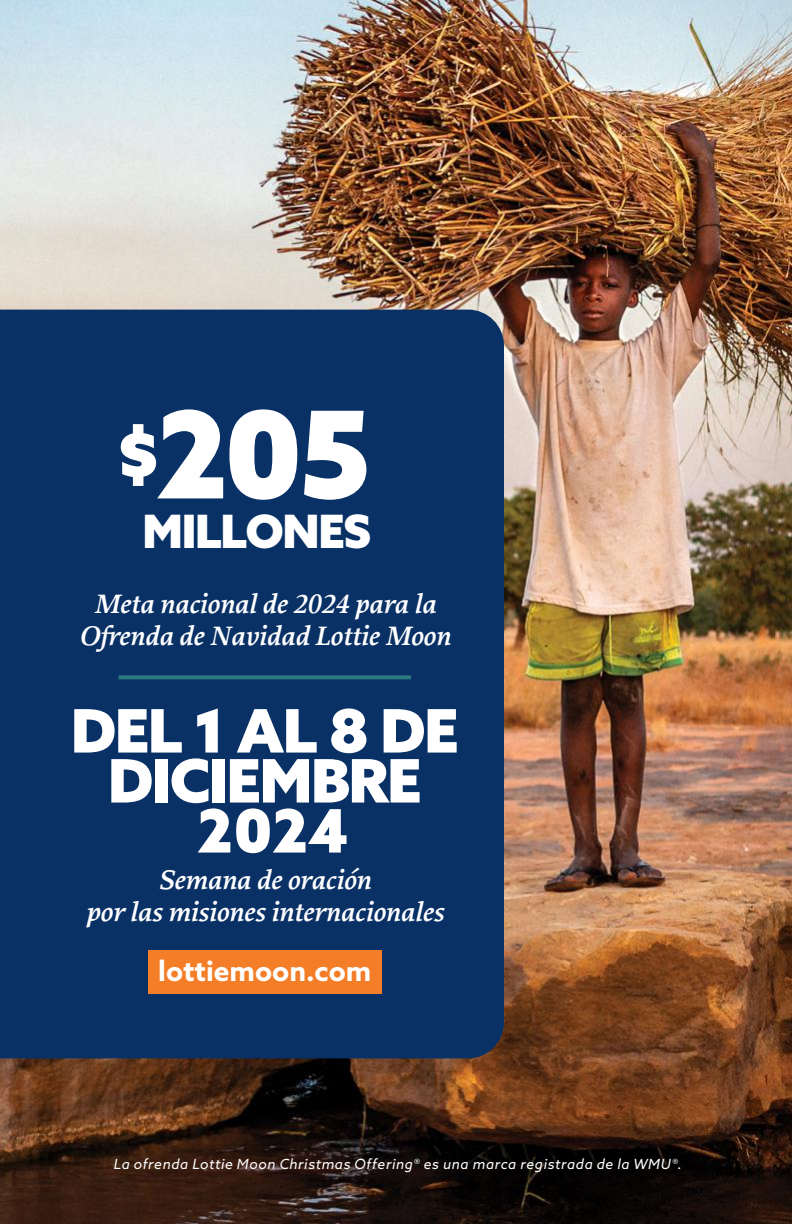
<style>
.page{position:relative;width:792px;height:1224px;background:#fff}
.page>*{position:absolute;margin:0;border:0;box-sizing:border-box;transform-origin:0 0}
.t1{font:900 121px "Azo Sans";color:#fff}
.t2{font:900 60px/50px "Azo Sans";letter-spacing:-.025em;color:#fff;text-align:center}
.t3{font:900 46px "Azo Sans";letter-spacing:-.03em;color:#fff}
.t4{font:italic 600 28px/32px "Proforma";color:#fff;text-align:center}
.t5{font:700 28px "Azo Sans";color:#fff}
.t6{font:italic 14px "Azo Sans";letter-spacing:.04em;color:#fff}
.s1{font-size:70.6px}
</style>
<div class="page">
<img style="left:0;top:0;width:792px;height:1224px">
<div style="left:0;top:310px;width:504px;height:748px;background:#093166"></div>
<div style="left:148px;top:950px;width:233px;height:44px;background:#f47e28"></div>
<svg style="left:119px;top:675px;width:292px;height:4px"></svg>
<h1 class="t1" style="left:116px;top:374px;width:256px"><span class="s1">$</span>205</h1>
<h3 class="t3" style="left:143px;top:501px;width:230px">MILLONES</h3>
<p class="t4" style="left:79px;top:587px;width:373px">Meta nacional de 2024 para la<br>Ofrenda de Navidad Lottie Moon</p>
<h2 class="t2" style="left:71px;top:705px;width:389px">DEL 1 AL 8 DE<br>DICIEMBRE<br>2024</h2>
<p class="t4" style="left:86px;top:863px;width:360px">Semana de oración<br>por las misiones internacionales</p>
<p class="t5" style="left:158px;top:953px;width:215px">lottiemoon.com</p>
<p class="t6" style="left:114px;top:1155px;width:570px">La ofrenda Lottie Moon Christmas Offering® es una marca registrada de la WMU®.</p>
</div>
